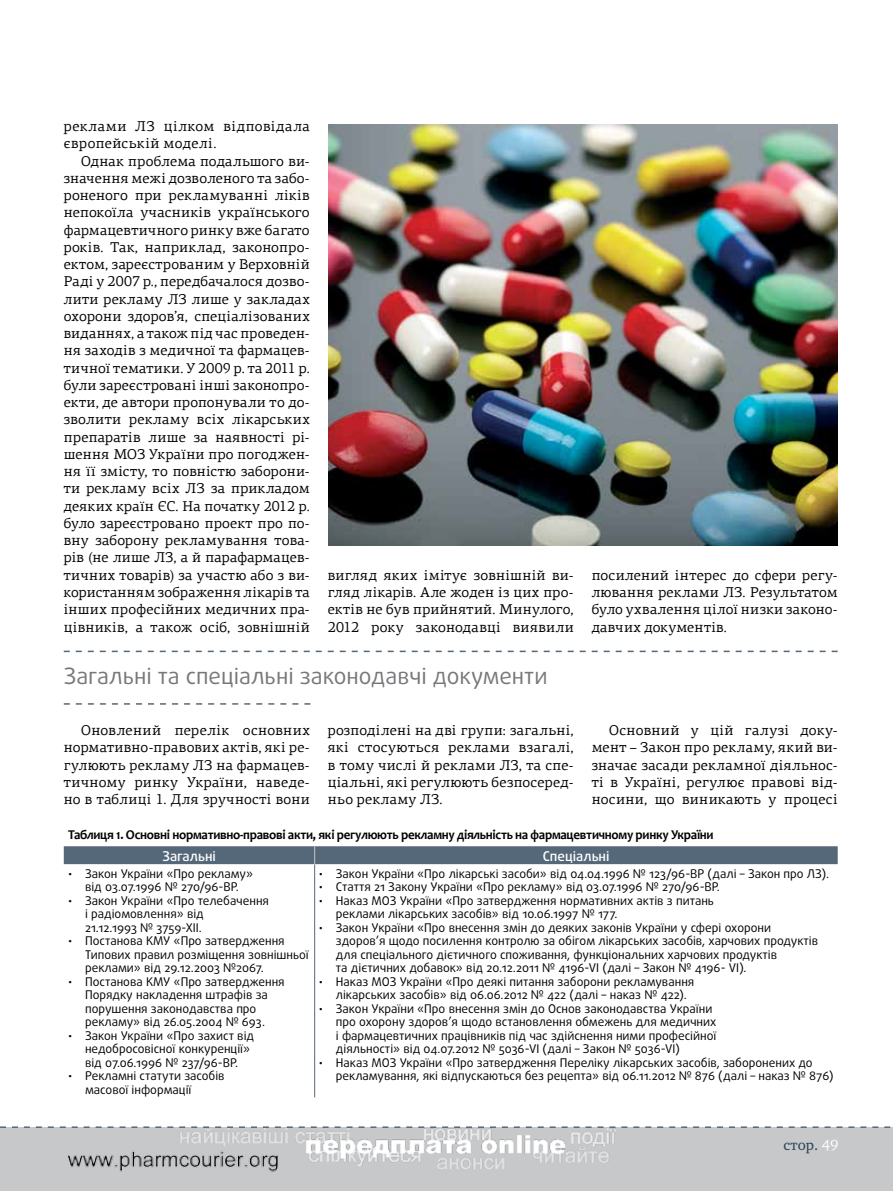
<style>
.page{position:relative;width:893px;height:1191px;background:#fff}
.page>*{position:absolute;margin:0;border:0;box-sizing:border-box;transform-origin:0 0}
.t1{font:22.5px "Daxline Pro";color:#77787b}
.t2{font:15px "Charter ITC";color:#284254}
.t3{font:14.25px/17.2px "PF Agora Serif Pro";letter-spacing:.025em;color:#000;text-align:justify}
.t4{font:700 13.5px "Candara";letter-spacing:-.02em;color:#000;scale:.96 1}
.t5{font:500 13.5px "Daxline Pro";color:#fff}
.t6{font:12px/13.5px "Daxline Pro";color:#000}
.s1{color:#fff}
</style>
<div class="page">
<div style="left:0;top:1127px;width:893px;height:64px;background:#c7c8ca"></div>
<svg style="left:0;top:1126px;width:891px;height:2px"></svg>
<img style="left:43px;top:1126px;width:680px;height:46px">
<svg style="left:64px;top:650px;width:774px;height:2px"></svg>
<svg style="left:64px;top:703px;width:246px;height:1px"></svg>
<svg style="left:64px;top:864px;width:774px;height:233px"></svg>
<hr style="left:314px;top:864px;width:1px;height:233px;background:#556879">
<div style="left:64px;top:846px;width:774px;height:18px;background:#556879"></div>
<img style="left:328px;top:125px;width:510px;height:420px">
<p class="t3" style="left:64px;top:118px;width:247px">реклами ЛЗ цілком відповідала європейській моделі.</p>
<p class="t3" style="left:64px;top:152px;width:247px;text-indent:17px">Однак проблема подальшого ви&shy;значення межі дозволеного та забо&shy;роненого при рекламуванні ліків непокоїла учасників українського фармацевтичного ринку вже багато років. Так, наприклад, законопро&shy;ектом, зареєстрованим у Верховній Раді у 2007 р., передбачалося дозво&shy;лити рекламу ЛЗ лише у закладах охорони здоров’я, спеціалізованих виданнях, а також під час проведен&shy;ня заходів з медичної та фармацев&shy;тичної тематики. У 2009 р. та 2011 р. були зареєстровані інші законопро&shy;екти, де автори пропонували то до&shy;зволити рекламу всіх лікарських препаратів лише за наявності рі&shy;шення МОЗ України про погоджен&shy;ня її змісту, то повністю заборони&shy;ти рекламу всіх ЛЗ за прикладом деяких країн ЄС. На початку 2012 р. було зареєстровано проект про по&shy;вну заборону рекламування това&shy;рів (не лише ЛЗ, а й парафармацев&shy;тичних товарів) за участю або з ви&shy;користанням зображення лікарів та інших професійних медичних пра&shy;цівників, а також осіб, зовнішній</p>
<p class="t3" style="left:328px;top:566px;width:247px">вигляд яких імітує зовнішній ви&shy;гляд лікарів. Але жоден із цих про&shy;ектів не був прийнятий. Минулого, 2012 року законодавці виявили</p>
<p class="t3" style="left:592px;top:566px;width:247px">посилений інтерес до сфери регу&shy;лювання реклами ЛЗ. Результатом було ухвалення цілої низки законо&shy;давчих документів.</p>
<h1 class="t1" style="left:64px;top:661px;width:485px">Загальні та спеціальні законодавчі документи</h1>
<p class="t3" style="left:64px;top:721px;width:247px;text-indent:17px">Оновлений перелік основних нормативно‑правових актів, які ре&shy;гулюють рекламу ЛЗ на фармацев&shy;тичному ринку України, наведе&shy;но в таблиці 1. Для зручності вони</p>
<p class="t3" style="left:328px;top:721px;width:247px">розподілені на дві групи: загальні, які стосуються реклами взагалі, в тому числі й реклами ЛЗ, та спе&shy;ціальні, які регулюють безпосеред&shy;ньо рекламу ЛЗ.</p>
<p class="t3" style="left:592px;top:721px;width:247px;text-indent:17px">Основний у цій галузі доку&shy;мент – Закон про рекламу, який ви&shy;значає засади рекламної діяльнос&shy;ті в Україні, регулює правові від&shy;носини, що виникають у процесі</p>
<p class="t4" style="left:68px;top:826px;width:674px">Таблиця 1. Основні нормативно‑правові акти, які регулюють рекламну діяльність на фармацевтичному ринку України</p>
<p class="t5" style="left:162px;top:846px;width:55px">Загальні</p>
<p class="t5" style="left:543px;top:846px;width:68px">Спеціальні</p>
<p class="t6" style="left:68px;top:866px;width:187px;text-align:center">• Закон України «Про рекламу» від 03.07.1996 № 270/96‑ВР.</p>
<p class="t6" style="left:85px;top:893px;width:185px;text-indent:-17px">• Закон України «Про телебачення і радіомовлення» від<br>21.12.1993 № 3759‑XII.</p>
<p class="t6" style="left:85px;top:934px;width:225px;text-indent:-17px">• Постанова КМУ «Про затвердження<br>Типових правил розміщення зовнішньої реклами» від 29.12.2003 №2067.</p>
<p class="t6" style="left:85px;top:974px;width:201px;text-indent:-17px">• Постанова КМУ «Про затвердження<br>Порядку накладення штрафів за порушення законодавства про рекламу» від 26.05.2004 № 693.</p>
<p class="t6" style="left:85px;top:1028px;width:171px;text-indent:-17px">• Закон України «Про захист від недобросовісної конкуренції» від 07.06.1996 № 237/96‑ВР.</p>
<p class="t6" style="left:85px;top:1069px;width:141px;text-indent:-17px">• Рекламні статути засобів масової інформації</p>
<p class="t6" style="left:319px;top:866px;width:512px">• Закон України «Про лікарські засоби» від 04.04.1996 № 123/96‑ВР (далі – Закон про ЛЗ).</p>
<p class="t6" style="left:319px;top:880px;width:402px">• Стаття 21 Закону України «Про рекламу» від 03.07.1996 № 270/96‑ВР.</p>
<p class="t6" style="left:336px;top:893px;width:380px;text-indent:-17px">• Наказ МОЗ України «Про затвердження нормативних актів з питань реклами лікарських засобів» від 10.06.1997 № 177.</p>
<p class="t6" style="left:336px;top:920px;width:484px;text-indent:-17px">• Закон України «Про внесення змін до деяких законів України у сфері охорони здоров’я щодо посилення контролю за обігом лікарських засобів, харчових продуктів для спеціального дієтичного споживання, функціональних харчових продуктів<br>та дієтичних добавок» від 20.12.2011 № 4196‑VI (далі – Закон № 4196‑ VI).</p>
<p class="t6" style="left:336px;top:974px;width:360px;text-indent:-17px">• Наказ МОЗ України «Про деякі питання заборони рекламування лікарських засобів» від 06.06.2012 № 422 (далі – наказ № 422).</p>
<p class="t6" style="left:336px;top:1001px;width:382px;text-indent:-17px">• Закон України «Про внесення змін до Основ законодавства України про охорону здоров’я щодо встановлення обмежень для медичних і фармацевтичних працівників під час здійснення ними професійної діяльності» від 04.07.2012 № 5036‑VI (далі – Закон № 5036‑VI)</p>
<p class="t6" style="left:336px;top:1055px;width:499px;text-indent:-17px">• Наказ МОЗ України «Про затвердження Переліку лікарських засобів, заборонених до рекламування, які відпускаються без рецепта» від 06.11.2012 № 876 (далі – наказ № 876)</p>
<p class="t2" style="left:784px;top:1135px;width:56px">стор. <span class="s1">49</span></p>
</div>
